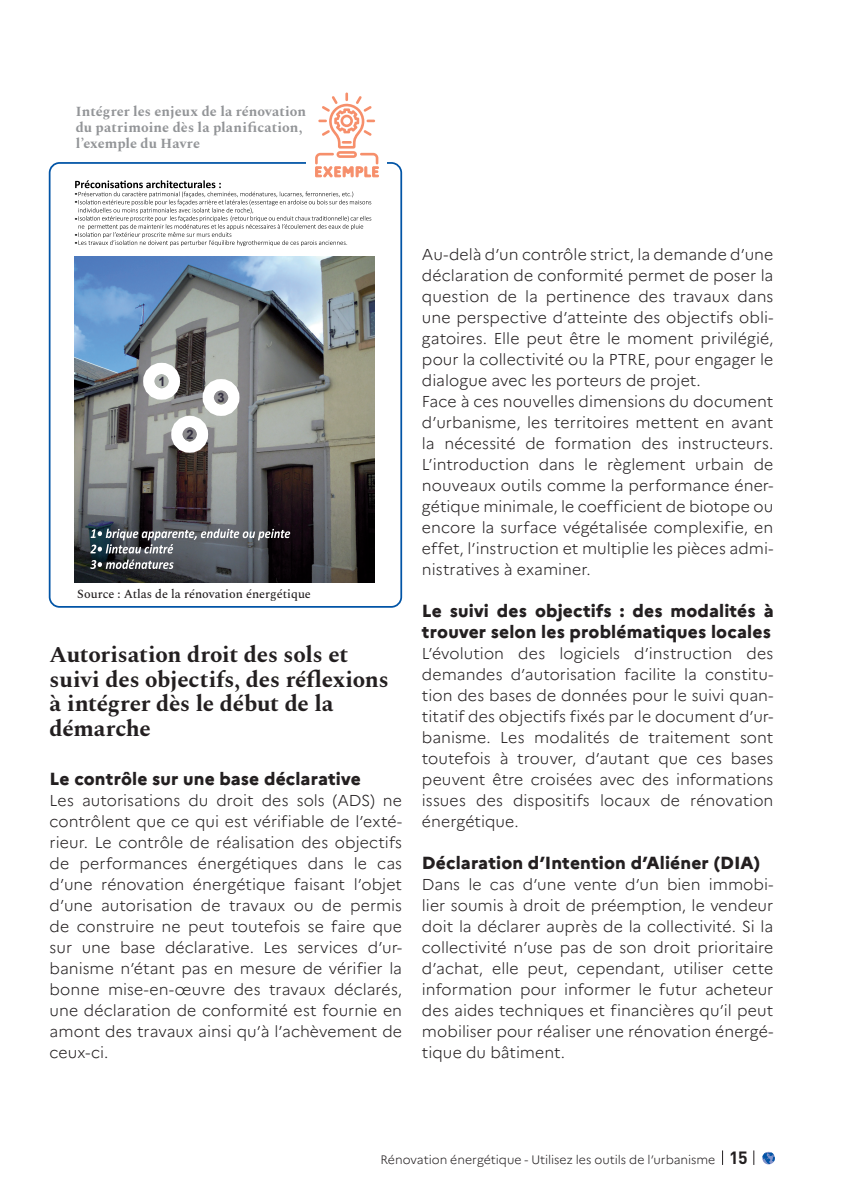
<style>
.page{position:relative;width:844px;height:1191px;background:#fff}
.page>*{position:absolute;margin:0;border:0;box-sizing:border-box;transform-origin:0 0}
.Titre_gras_Spectral{font:700 22.75px/24.5px "Spectral";letter-spacing:-.01em;color:#231f20}
.Texte_courant_justif{font:800 17.5px/21px "Marianne";letter-spacing:.01em;color:#231f20}
.Texte_courant_justif-2{font:300 15.75px/21px "Marianne";letter-spacing:.005em;color:#231f20;text-align:justify}
.Titre_gras_Spectral-2{font:700 14px/15.8px "Spectral";letter-spacing:.005em;color:#939598}
.t1{font:700 12.78px "Arial";color:#322e3f}
.t2{font:300 12.25px "Marianne";letter-spacing:-.005em;color:#231f20}
.légende{font:500 12.25px "Spectral";color:#231f20}
.t3{font:300 6.83px/8px "Calibri";color:#000}
.s1{font-family:"DIN Pro";font-weight:700;font-size:17.5px}
</style>
<div class="page">
<svg style="left:762px;top:1151px;width:12px;height:13px"></svg>
<svg style="left:753px;top:1150px;width:1px;height:15px"></svg>
<svg style="left:722px;top:1150px;width:1px;height:15px"></svg>
<div style="left:49px;top:162px;width:353px;height:446px;border:2px solid #0154a6;border-radius:10px"></div>
<div style="left:306px;top:155px;width:81px;height:15px;background:#fff"></div>
<img style="left:74px;top:257px;width:301px;height:325px">
<svg style="left:75px;top:93px;width:304px;height:153px"></svg>
<div style="left:202px;top:379px;width:37px;height:37px;border:26px solid #fff;border-radius:50%"></div>
<div style="left:171px;top:416px;width:37px;height:37px;border:26px solid #fff;border-radius:50%"></div>
<div style="left:143px;top:363px;width:37px;height:37px;border:26px solid #fff;border-radius:50%"></div>
<svg style="left:90px;top:528px;width:200px;height:25px;background:#666b70"></svg>
<svg style="left:90px;top:559px;width:83px;height:10px"></svg>
<p class="Titre_gras_Spectral-2" style="left:76px;top:104px;width:232px">Intégrer les enjeux de la rénovation du patrimoine dès la planification, l’exemple du Havre</p>
<p class="t3" style="left:74px;top:190px;width:5px">• •</p>
<p class="t3" style="left:74px;top:214px;width:5px">•</p>
<p class="t3" style="left:74px;top:230px;width:5px">• •</p>
<p class="t1" style="left:158px;top:373px;width:9px">1</p>
<p class="t1" style="left:186px;top:426px;width:9px">2</p>
<p class="t1" style="left:217px;top:389px;width:9px">3</p>
<p class="légende" style="left:77px;top:584px;width:235px">Source : Atlas de la rénovation énergétique</p>
<p class="Titre_gras_Spectral" style="left:50px;top:643px;width:340px">Autorisation droit des sols et suivi des objectifs, des réflexions à intégrer dès le début de la démarche</p>
<p class="Texte_courant_justif" style="left:50px;top:768px;width:312px">Le contrôle sur une base déclarative</p>
<p class="Texte_courant_justif-2" style="left:50px;top:789px;width:354px">Les autorisations du droit des sols (ADS) ne contrôlent que ce qui est vérifiable de l’exté&shy;rieur. Le contrôle de réalisation des objectifs de performances énergétiques dans le cas d’une rénovation énergétique faisant l’objet d’une autorisation de travaux ou de permis de construire ne peut toutefois se faire que sur une base déclarative. Les services d’ur&shy;banisme n’étant pas en mesure de vérifier la bonne mise-en-œuvre des travaux déclarés, une déclaration de conformité est fournie en amont des travaux ainsi qu’à l’achèvement de ceux-ci.</p>
<p class="Texte_courant_justif-2" style="left:422px;top:243px;width:353px">Au-delà d’un contrôle strict, la demande d’une déclaration de conformité permet de poser la question de la pertinence des travaux dans une perspective d’atteinte des objectifs obli&shy;gatoires. Elle peut être le moment privilégié, pour la collectivité ou la PTRE, pour engager le dialogue avec les porteurs de projet.</p>
<p class="Texte_courant_justif-2" style="left:422px;top:390px;width:353px">Face à ces nouvelles dimensions du document d’urbanisme, les territoires mettent en avant la nécessité de formation des instructeurs.<br>L’introduction dans le règlement urbain de nouveaux outils comme la performance éner&shy;gétique minimale, le coefficient de biotope ou encore la surface végétalisée complexifie, en effet, l’instruction et multiplie les pièces admi&shy;nistratives à examiner.</p>
<p class="Texte_courant_justif" style="left:422px;top:600px;width:353px">Le suivi des objectifs : des modalités à trouver selon les problématiques locales</p>
<p class="Texte_courant_justif-2" style="left:422px;top:642px;width:353px">L’évolution des logiciels d’instruction des demandes d’autorisation facilite la constitu&shy;tion des bases de données pour le suivi quan&shy;titatif des objectifs fixés par le document d’ur&shy;banisme. Les modalités de traitement sont toutefois à trouver, d’autant que ces bases peuvent être croisées avec des informations issues des dispositifs locaux de rénovation énergétique.</p>
<p class="Texte_courant_justif" style="left:422px;top:852px;width:340px">Déclaration d’Intention d’Aliéner (DIA)</p>
<p class="Texte_courant_justif-2" style="left:422px;top:873px;width:353px">Dans le cas d’une vente d’un bien immobi&shy;lier soumis à droit de préemption, le vendeur doit la déclarer auprès de la collectivité. Si la collectivité n’use pas de son droit prioritaire d’achat, elle peut, cependant, utiliser cette information pour informer le futur acheteur des aides techniques et financières qu’il peut mobiliser pour réaliser une rénovation énergé&shy;tique du bâtiment.</p>
<p class="t2" style="left:380px;top:1151px;width:368px">Rénovation énergétique - Utilisez les outils de l’urbanisme <span class="s1">15</span></p>
</div>
